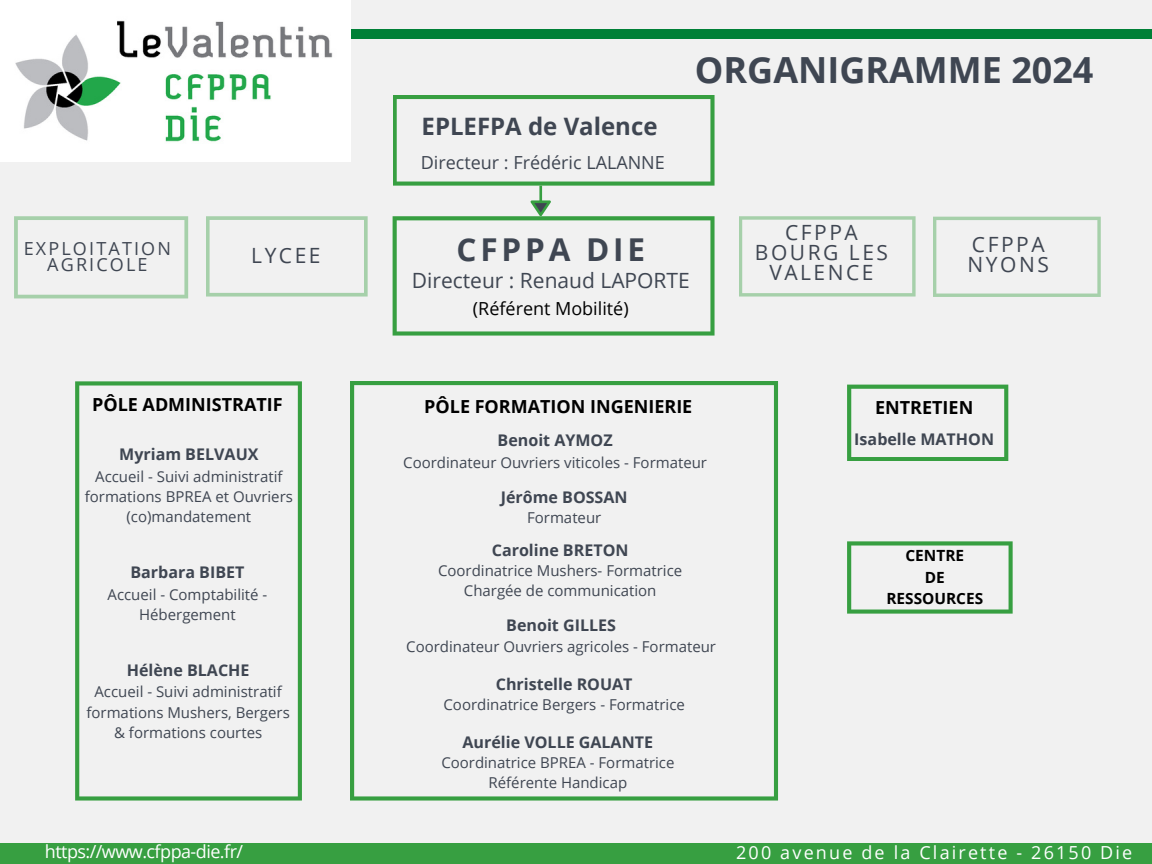
<style>
.page{position:relative;width:1152px;height:864px;background:#f1f1f1}
.page>*{position:absolute;margin:0;border:0;box-sizing:border-box;transform-origin:0 0}
.t1{font:700 36px "Open Sans";color:#3f4652}
.t2{font:700 31.5px "Open Sans";letter-spacing:.12em;color:#3f4652}
.t3{font:700 24px "Open Sans";color:#3f4652}
.t4{font:21px/20.2px "Open Sans";letter-spacing:.12em;color:#3f4652}
.t5{font:21px "Open Sans";color:#3f4652}
.t6{font:700 18px "Open Sans";color:#000}
.t7{font:18px "Open Sans";letter-spacing:.12em;color:#fff}
.t8{font:18px "Open Sans";letter-spacing:-.03em;color:#fff}
.t9{font:18px "Open Sans";color:#3f4652}
.t10{font:18px/16.8px "Open Sans";letter-spacing:.12em;color:#3f4652;text-align:center}
.t11{font:18px "Open Sans";color:#000}
.t12{font:700 16.05px "Open Sans";color:#3f4652}
.t13{font:700 15.45px "Open Sans";color:#000}
.t14{font:15px/20.2px "Open Sans";color:#3f4652;text-align:center}
</style>
<div class="page">
<div style="left:0;top:29px;width:1152px;height:9px;background:#008037"></div>
<div style="left:0;top:844px;width:1152px;height:20px;background:#379f41"></div>
<svg style="left:14px;top:216px;width:174px;height:82px"></svg>
<svg style="left:933px;top:217px;width:168px;height:80px"></svg>
<img style="left:0;top:0;width:350px;height:162px">
<svg style="left:206px;top:216px;width:162px;height:81px"></svg>
<svg style="left:739px;top:216px;width:177px;height:81px"></svg>
<svg style="left:847px;top:385px;width:161px;height:76px"></svg>
<svg style="left:393px;top:95px;width:322px;height:241px"></svg>
<svg style="left:75px;top:381px;width:227px;height:420px"></svg>
<svg style="left:350px;top:381px;width:428px;height:419px"></svg>
<svg style="left:847px;top:541px;width:166px;height:73px"></svg>
<p class="t10" style="left:24px;top:239px;width:149px">EXPLOITATION<br>AGRICOLE</p>
<h6 class="t4" style="left:251px;top:245px;width:71px">LYCEE</h6>
<p class="t6" style="left:92px;top:392px;width:192px">PÔLE ADMINISTRATIF</p>
<p class="t12" style="left:119px;top:443px;width:141px">Myriam BELVAUX</p>
<p class="t14" style="left:85px;top:466px;width:210px">Accueil - Suivi administratif formations BPREA et Ouvriers (co)mandatement</p>
<p class="t12" style="left:131px;top:561px;width:115px">Barbara BIBET</p>
<p class="t14" style="left:108px;top:584px;width:161px">Accueil - Comptabilité -<br>Hébergement</p>
<p class="t12" style="left:127px;top:659px;width:124px">Hélène BLACHE</p>
<p class="t14" style="left:86px;top:681px;width:205px">Accueil - Suivi administratif formations Mushers, Bergers</p>
<h6 class="t14" style="left:114px;top:722px;width:150px">&amp; formations courtes</h6>
<h3 class="t3" style="left:422px;top:109px;width:237px">EPLEFPA de Valence</h3>
<p class="t9" style="left:421px;top:150px;width:246px">Directeur : Frédéric LALANNE</p>
<h4 class="t1" style="left:695px;top:44px;width:400px">ORGANIGRAMME 2024</h4>
<h4 class="t4" style="left:755px;top:221px;width:135px;text-align:center">CFPPA<br>BOURG LES<br>VALENCE</h4>
<h2 class="t2" style="left:457px;top:227px;width:190px">CFPPA DIE</h2>
<h4 class="t4" style="left:968px;top:234px;width:83px">CFPPA<br>NYONS</h4>
<h3 class="t5" style="left:412px;top:265px;width:279px">Directeur : Renaud LAPORTE</h3>
<p class="t11" style="left:473px;top:295px;width:157px">(Référent Mobilité)</p>
<p class="t6" style="left:424px;top:394px;width:270px">PÔLE FORMATION INGENIERIE</p>
<p class="t12" style="left:498px;top:429px;width:117px">Benoit AYMOZ</p>
<p class="t14" style="left:403px;top:452px;width:305px">Coordinateur Ouvriers viticoles - Formateur</p>
<p class="t12" style="left:501px;top:486px;width:128px">Jérôme BOSSAN</p>
<p class="t14" style="left:527px;top:507px;width:76px">Formateur</p>
<p class="t12" style="left:492px;top:539px;width:138px">Caroline BRETON</p>
<p class="t14" style="left:438px;top:560px;width:246px">Coordinatrice Mushers- Formatrice</p>
<p class="t14" style="left:464px;top:580px;width:194px">Chargée de communication</p>
<p class="t12" style="left:506px;top:613px;width:111px">Benoit GILLES</p>
<p class="t14" style="left:406px;top:636px;width:311px">Coordinateur Ouvriers agricoles - Formateur</p>
<p class="t12" style="left:496px;top:672px;width:138px">Christelle ROUAT</p>
<p class="t14" style="left:444px;top:694px;width:243px">Coordinatrice Bergers - Formatrice</p>
<p class="t12" style="left:463px;top:731px;width:192px">Aurélie VOLLE GALANTE</p>
<p class="t14" style="left:441px;top:752px;width:235px">Coordinatrice BPREA - Formatrice</p>
<h6 class="t14" style="left:489px;top:772px;width:140px">Référente Handicap</h6>
<p class="t6" style="left:875px;top:395px;width:100px">ENTRETIEN</p>
<p class="t12" style="left:854px;top:428px;width:141px">Isabelle MATHON</p>
<p class="t13" style="left:906px;top:545px;width:60px">CENTRE</p>
<p class="t13" style="left:925px;top:566px;width:22px">DE</p>
<p class="t13" style="left:886px;top:587px;width:98px">RESSOURCES</p>
<h1 class="t8" style="left:45px;top:839px;width:200px">https://www.cfppa-die.fr/</h1>
<p class="t7" style="left:736px;top:840px;width:398px">200 avenue de la Clairette - 26150 Die</p>
</div>
